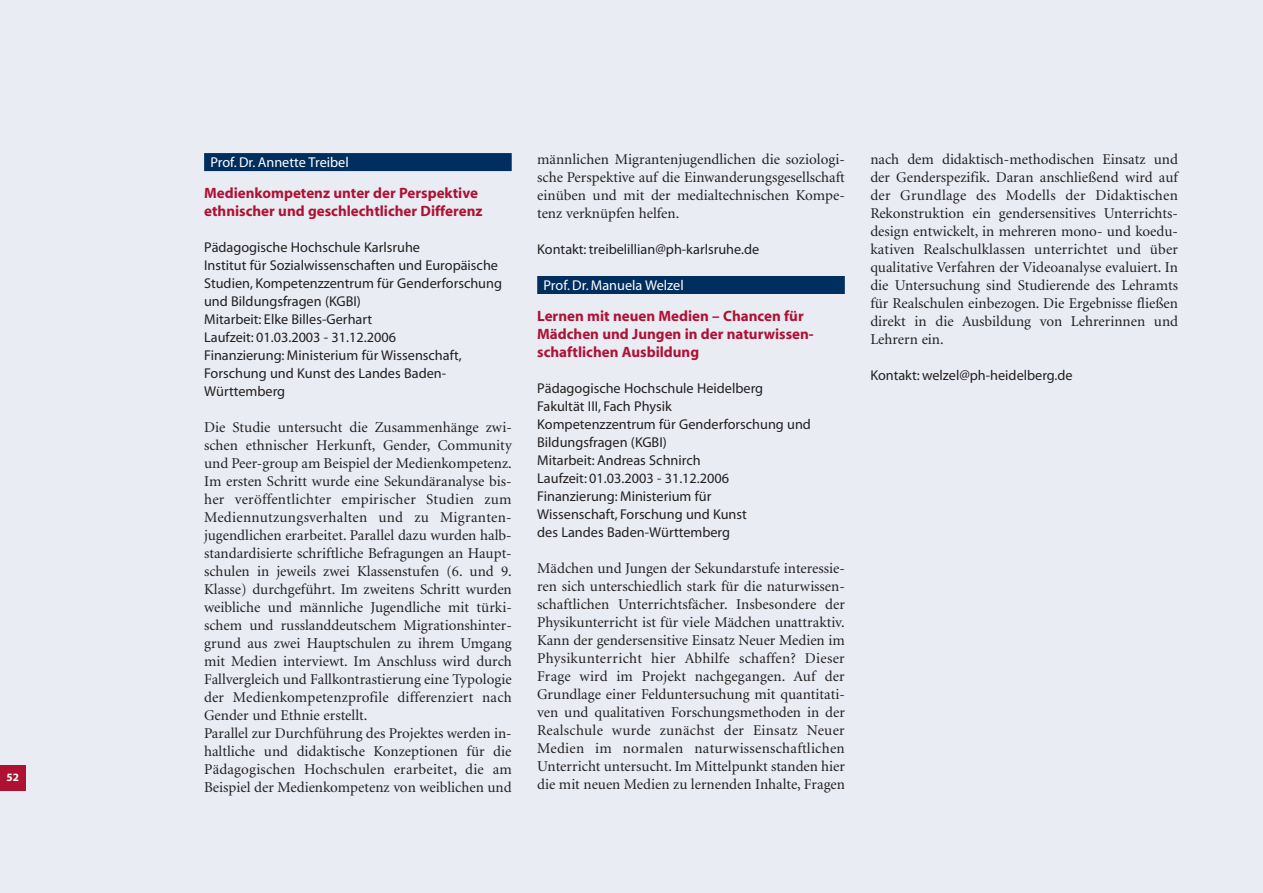
<style>
.page{position:relative;width:1263px;height:893px;background:#e9ecf3}
.page>*{position:absolute;margin:0;border:0;box-sizing:border-box;transform-origin:0 0}
.t1{font:15px/18px "Minion";color:#231f20;text-align:justify}
.t2{font:700 15px/18px "Myriad";color:#af1133}
.t3{font:14.25px/18px "Myriad";color:#231f20}
.t4{font:14.25px "Myriad";color:#fff}
.t5{font:700 11.25px "Myriad";color:#fff}
</style>
<div class="page">
<div style="left:0;top:765px;width:26px;height:26px;background:#af1133"></div>
<div style="left:204px;top:153px;width:308px;height:18px;background:#002e5e"></div>
<div style="left:537px;top:276px;width:308px;height:18px;background:#002e5e"></div>
<p class="t5" style="left:7px;top:773px;width:14px">52</p>
<p class="t4" style="left:210px;top:157px;width:140px">Prof. Dr. Annette Treibel</p>
<p class="t2" style="left:204px;top:185px;width:280px">Medienkompetenz unter der Perspektive ethnischer und geschlechtlicher Differenz</p>
<p class="t3" style="left:204px;top:239px;width:299px">Pädagogische Hochschule Karlsruhe<br>Institut für Sozialwissenschaften und Europäische Studien, Kompetenzzentrum für Genderforschung und Bildungsfragen (KGBI)<br>Mitarbeit: Elke Billes-Gerhart<br>Laufzeit: 01.03.2003 - 31.12.2006<br>Finanzierung: Ministerium für Wissenschaft, Forschung und Kunst des Landes Baden-Württemberg</p>
<p class="t1" style="left:204px;top:419px;width:309px;text-align:left">Die Studie untersucht die Zusammenhänge zwi&shy;schen ethnischer Herkunft, Gender, Community und Peer-group am Beispiel der Medienkompetenz.<br>Im ersten Schritt wurde eine Sekundäranalyse bis&shy;her veröffentlichter empirischer Studien zum Mediennutzungsverhalten und zu Migranten&shy;jugendlichen erarbeitet. Parallel dazu wurden halb&shy;standardisierte schriftliche Befragungen an Haupt&shy;schulen in jeweils zwei Klassenstufen (6. und 9.<br>Klasse) durchgeführt. Im zweitens Schritt wurden weibliche und männliche Jugendliche mit türki&shy;schem und russlanddeutschem Migrationshinter&shy;grund aus zwei Hauptschulen zu ihrem Umgang mit Medien interviewt. Im Anschluss wird durch Fallvergleich und Fallkontrastierung eine Typologie der Medienkompetenzprofile differenziert nach Gender und Ethnie erstellt.<br>Parallel zur Durchführung des Projektes werden in&shy;haltliche und didaktische Konzeptionen für die Pädagogischen Hochschulen erarbeitet, die am Beispiel der Medienkompetenz von weiblichen und</p>
<p class="t1" style="left:537px;top:151px;width:309px">männlichen Migrantenjugendlichen die soziologi&shy;sche Perspektive auf die Einwanderungsgesellschaft einüben und mit der medialtechnischen Kompe&shy;tenz verknüpfen helfen.</p>
<p class="t3" style="left:537px;top:241px;width:224px">Kontakt: treibelillian@ph-karlsruhe.de</p>
<p class="t4" style="left:544px;top:280px;width:142px">Prof. Dr. Manuela Welzel</p>
<p class="t2" style="left:537px;top:308px;width:278px">Lernen mit neuen Medien – Chancen für<br>Mädchen und Jungen in der naturwissen&shy;schaftlichen Ausbildung</p>
<p class="t3" style="left:537px;top:380px;width:275px">Pädagogische Hochschule Heidelberg<br>Fakultät III, Fach Physik<br>Kompetenzzentrum für Genderforschung und<br>Bildungsfragen (KGBI)<br>Mitarbeit: Andreas Schnirch<br>Laufzeit: 01.03.2003 - 31.12.2006<br>Finanzierung: Ministerium für<br>Wissenschaft, Forschung und Kunst<br>des Landes Baden-Württemberg</p>
<p class="t1" style="left:537px;top:560px;width:309px">Mädchen und Jungen der Sekundarstufe interessie&shy;ren sich unterschiedlich stark für die naturwissen&shy;schaftlichen Unterrichtsfächer. Insbesondere der Physikunterricht ist für viele Mädchen unattraktiv.<br>Kann der gendersensitive Einsatz Neuer Medien im Physikunterricht hier Abhilfe schaffen? Dieser Frage wird im Projekt nachgegangen. Auf der Grundlage einer Felduntersuchung mit quantitati&shy;ven und qualitativen Forschungsmethoden in der Realschule wurde zunächst der Einsatz Neuer Medien im normalen naturwissenschaftlichen Unterricht untersucht. Im Mittelpunkt standen hier die mit neuen Medien zu lernenden Inhalte, Fragen</p>
<p class="t1" style="left:870px;top:151px;width:309px">nach dem didaktisch-methodischen Einsatz und der Genderspezifik. Daran anschließend wird auf der Grundlage des Modells der Didaktischen Rekonstruktion ein gendersensitives Unterrichts&shy;design entwickelt, in mehreren mono- und koedu&shy;kativen Realschulklassen unterrichtet und über qualitative Verfahren der Videoanalyse evaluiert. In die Untersuchung sind Studierende des Lehramts für Realschulen einbezogen. Die Ergebnisse fließen direkt in die Ausbildung von Lehrerinnen und Lehrern ein.</p>
<p class="t3" style="left:870px;top:367px;width:204px">Kontakt: welzel@ph-heidelberg.de</p>
</div>
